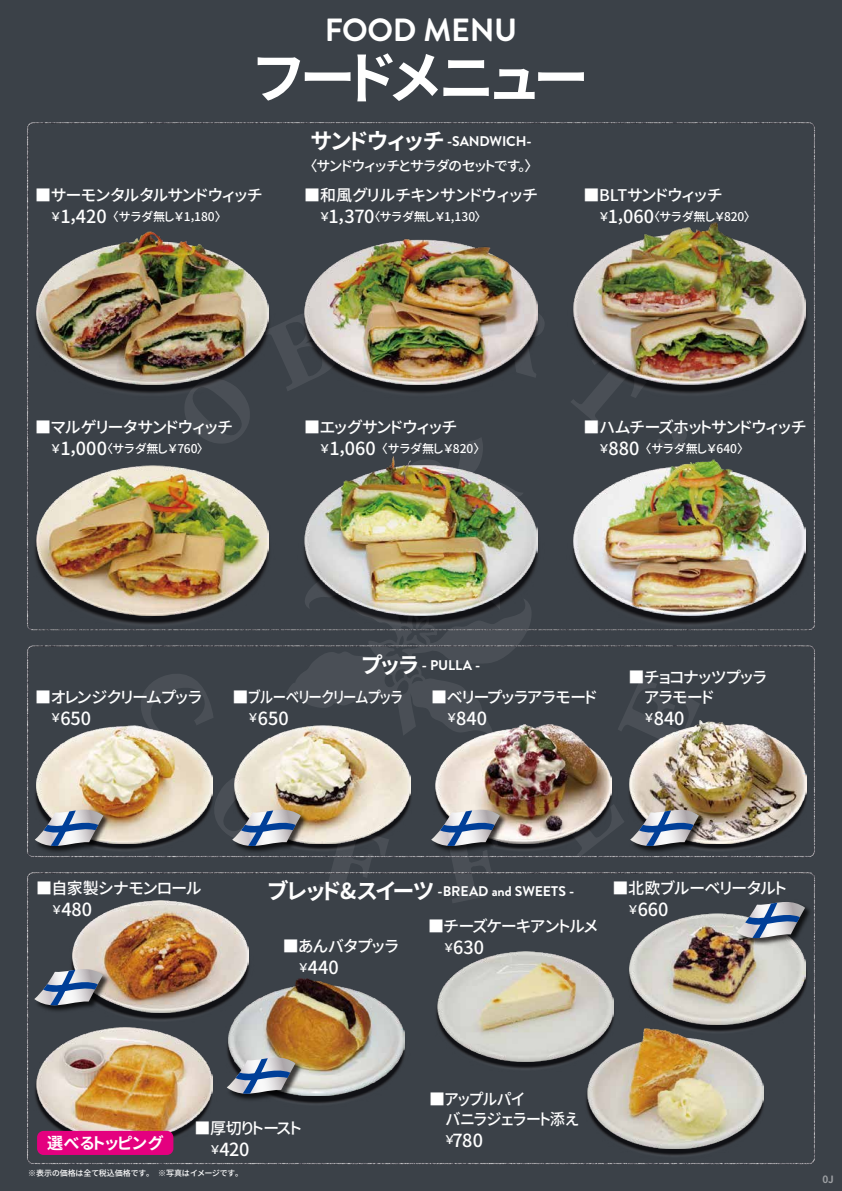
<style>
.page{position:relative;width:842px;height:1191px;background:#3b4148}
.page>*{position:absolute;margin:0;border:0;box-sizing:border-box;transform-origin:0 0}
.t1{font:56.1px "Gen Shin Gothic P Bold";letter-spacing:-.03em;color:#fff}
.t2{font:700 32.1px "Brandon Grotesque";letter-spacing:-.01em;color:#fff}
.t3{font:18px "Gen Shin Gothic P Medium";color:#fff}
.t4{font:16.1px "Gen Shin Gothic P Bold";color:#fff}
.t5{font:16px/20px "Gen Shin Gothic P Medium";letter-spacing:-.015em;color:#fff}
.t6{font:16px/20px "Gen Shin Gothic P Medium";letter-spacing:-.05em;color:#fff}
.t7{font:16px "Gen Shin Gothic P Medium";letter-spacing:-.045em;color:#fff}
.t8{font:700 14px "Brandon Grotesque";letter-spacing:-.005em;color:#fff}
.t9{font:14px "Gen Shin Gothic P Medium";letter-spacing:-.02em;color:#fff}
.t10{font:12px "Gen Shin Gothic P Medium";color:#fff}
.t11{font:10px "Gen Shin Gothic P Bold";color:#fff}
.t12{font:8px "Gen Shin Gothic P Medium";color:#fff}
.s1{font-size:18px}
.s2{font-family:"Gen Shin Gothic P Bold";font-weight:400;font-size:22px}
.s3{font-size:12px}
</style>
<div class="page">
<img style="left:27px;top:661px;width:788px;height:43px">
<img style="left:27px;top:998px;width:221px;height:167px">
<img style="left:36px;top:1055px;width:176px;height:86px">
<img style="left:192px;top:1055px;width:167px;height:84px">
<img style="left:285px;top:978px;width:116px;height:118px">
<img style="left:573px;top:206px;width:242px;height:223px">
<img style="left:573px;top:222px;width:233px;height:162px">
<img style="left:573px;top:439px;width:242px;height:222px">
<img style="left:573px;top:460px;width:233px;height:155px">
<img style="left:305px;top:439px;width:268px;height:222px">
<img style="left:305px;top:456px;width:232px;height:159px">
<img style="left:27px;top:439px;width:278px;height:222px">
<img style="left:36px;top:465px;width:233px;height:150px">
<img style="left:550px;top:1104px;width:249px;height:61px">
<img style="left:587px;top:1067px;width:177px;height:81px">
<img style="left:36px;top:960px;width:249px;height:95px">
<img style="left:72px;top:900px;width:177px;height:112px">
<img style="left:401px;top:1008px;width:248px;height:96px">
<img style="left:437px;top:951px;width:156px;height:110px">
<img style="left:593px;top:699px;width:222px;height:368px">
<img style="left:629px;top:913px;width:177px;height:111px">
<img style="left:27px;top:216px;width:223px;height:213px">
<img style="left:36px;top:232px;width:233px;height:152px">
<img style="left:249px;top:704px;width:151px;height:181px">
<img style="left:249px;top:726px;width:151px;height:117px">
<img style="left:27px;top:704px;width:222px;height:181px">
<img style="left:36px;top:725px;width:177px;height:118px">
<img style="left:269px;top:301px;width:304px;height:102px">
<img style="left:305px;top:239px;width:232px;height:145px">
<img style="left:400px;top:699px;width:248px;height:186px">
<img style="left:435px;top:724px;width:176px;height:119px">
<img style="left:629px;top:720px;width:177px;height:123px">
<img style="left:734px;top:900px;width:80px;height:47px">
<svg style="left:736px;top:902px;width:69px;height:38px"></svg>
<img style="left:32px;top:967px;width:80px;height:48px">
<svg style="left:34px;top:969px;width:69px;height:38px"></svg>
<img style="left:225px;top:1055px;width:80px;height:48px">
<svg style="left:227px;top:1057px;width:68px;height:39px"></svg>
<img style="left:33px;top:808px;width:80px;height:47px">
<svg style="left:35px;top:809px;width:68px;height:39px"></svg>
<img style="left:230px;top:808px;width:80px;height:47px">
<svg style="left:232px;top:809px;width:69px;height:39px"></svg>
<img style="left:429px;top:808px;width:80px;height:47px">
<svg style="left:431px;top:809px;width:69px;height:39px"></svg>
<img style="left:628px;top:808px;width:80px;height:47px">
<svg style="left:630px;top:809px;width:69px;height:39px"></svg>
<div style="left:37px;top:1130px;width:136px;height:25px;background:#e4007f;border-radius:6px"></div>
<h2 class="t2" style="left:325px;top:8px;width:194px">FOOD MENU</h2>
<h1 class="t1" style="left:254px;top:35px;width:334px">フードメニュー</h1>
<p class="t5" style="left:35px;top:185px;width:229px">■サーモンタルタルサンドウィッチ</p>
<p class="t10" style="left:51px;top:208px;width:171px">￥<span class="s1">1,420</span> 〈サラダ無し￥1,180〉</p>
<p class="t8" style="left:310px;top:132px;width:223px"><span class="s2">サンドウィッチ</span> -SANDWICH-</p>
<p class="t9" style="left:310px;top:155px;width:222px">〈サンドウィッチとサラダのセットです。〉</p>
<p class="t5" style="left:304px;top:185px;width:235px">■和風グリルチキンサンドウィッチ</p>
<p class="t10" style="left:320px;top:208px;width:162px">￥<span class="s1">1,370</span>〈サラダ無し￥1,130〉</p>
<p class="t5" style="left:583px;top:185px;width:140px">■BLTサンドウィッチ</p>
<p class="t10" style="left:599px;top:208px;width:152px">￥<span class="s1">1,060</span>〈サラダ無し￥820〉</p>
<p class="t5" style="left:35px;top:417px;width:199px">■マルゲリータサンドウィッチ</p>
<p class="t10" style="left:51px;top:439px;width:153px">￥<span class="s1">1,000</span>〈サラダ無し￥760〉</p>
<p class="t5" style="left:304px;top:417px;width:155px">■エッグサンドウィッチ</p>
<p class="t10" style="left:320px;top:439px;width:161px">￥<span class="s1">1,060</span> 〈サラダ無し￥820〉</p>
<p class="t5" style="left:583px;top:417px;width:225px">■ハムチーズホットサンドウィッチ</p>
<p class="t10" style="left:599px;top:439px;width:145px">￥<span class="s1">880</span> 〈サラダ無し￥640〉</p>
<p class="t5" style="left:35px;top:686px;width:169px">■オレンジクリームプッラ</p>
<p class="t3" style="left:51px;top:704px;width:42px"><span class="s3">￥</span>650</p>
<p class="t8" style="left:362px;top:655px;width:120px"><span class="s2">プッラ</span> - PULLA -</p>
<p class="t5" style="left:233px;top:686px;width:172px">■ブルーベリークリームプッラ</p>
<p class="t3" style="left:249px;top:704px;width:42px"><span class="s3">￥</span>650</p>
<p class="t5" style="left:431px;top:686px;width:168px">■ベリープッラアラモード</p>
<p class="t3" style="left:447px;top:704px;width:42px"><span class="s3">￥</span>840</p>
<p class="t5" style="left:644px;top:666px;width:124px;text-indent:-16px">■チョコナッツプッラアラモード</p>
<p class="t3" style="left:644px;top:704px;width:42px"><span class="s3">￥</span>840</p>
<p class="t5" style="left:36px;top:878px;width:167px">■自家製シナモンロール</p>
<p class="t3" style="left:52px;top:896px;width:42px"><span class="s3">￥</span>480</p>
<p class="t8" style="left:268px;top:881px;width:308px"><span class="s2">ブレッド&amp;スイーツ</span> -BREAD and SWEETS -</p>
<p class="t6" style="left:283px;top:936px;width:118px">■あんバタプッラ</p>
<p class="t3" style="left:299px;top:954px;width:42px"><span class="s3">￥</span>440</p>
<p class="t7" style="left:428px;top:914px;width:172px">■チーズケーキアントルメ</p>
<p class="t3" style="left:444px;top:934px;width:42px"><span class="s3">￥</span>630</p>
<p class="t5" style="left:612px;top:878px;width:176px">■北欧ブルーベリータルト</p>
<p class="t3" style="left:628px;top:896px;width:42px"><span class="s3">￥</span>660</p>
<p class="t4" style="left:47px;top:1130px;width:118px">選べるトッピング</p>
<p class="t5" style="left:194px;top:1117px;width:109px">■厚切りトースト</p>
<p class="t3" style="left:210px;top:1135px;width:41px"><span class="s3">￥</span>420</p>
<p class="t12" style="left:28px;top:1167px;width:213px">※表示の価格は全て税込価格です。　※写真はイメージです。</p>
<p class="t6" style="left:445px;top:1088px;width:136px;text-indent:-16px">■アップルパイ<br>バニラジェラート添え</p>
<p class="t3" style="left:445px;top:1126px;width:39px"><span class="s3">￥</span>780</p>
<p class="t11" style="left:822px;top:1171px;width:13px">0J</p>
</div>
